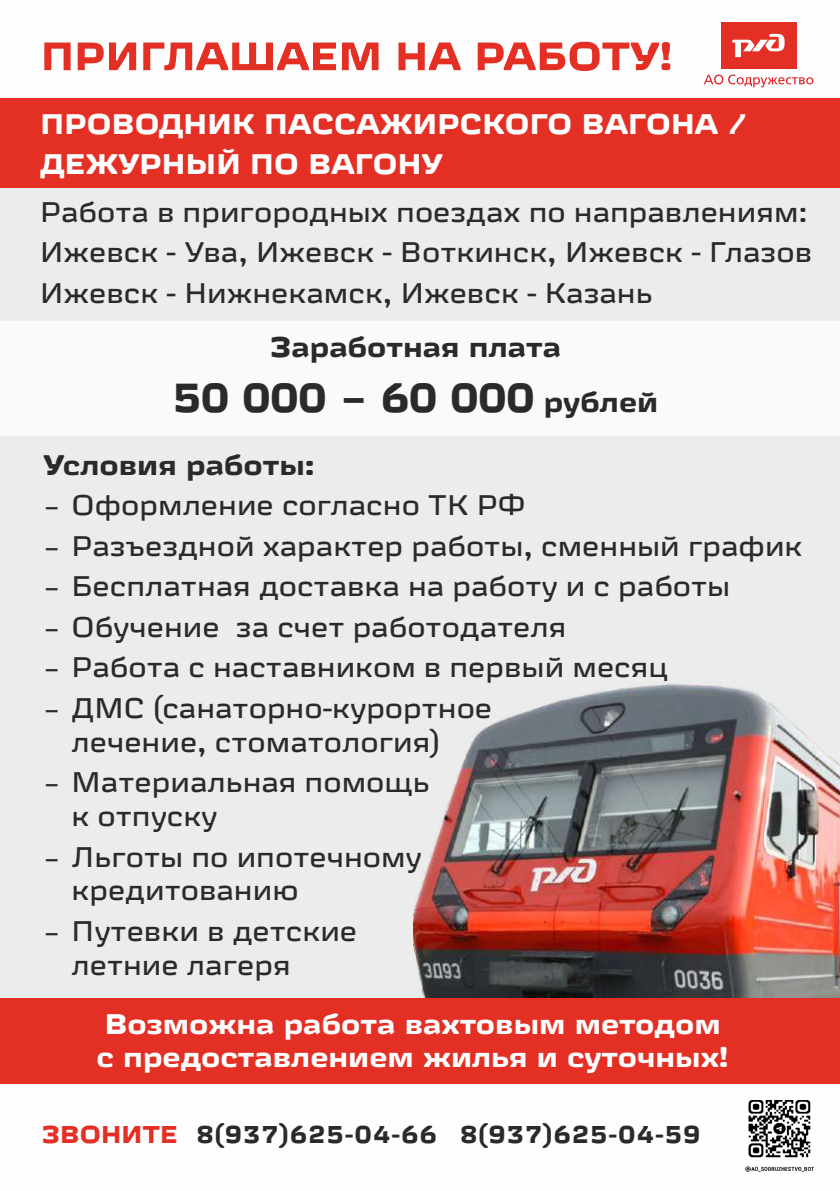
<style>
.page{position:relative;width:840px;height:1191px;background:#fff}
.page>*{position:absolute;margin:0;border:0;box-sizing:border-box;transform-origin:0 0}
.t1{font:700 expanded 40px "Russian Rail G Pro";color:#2b2a29}
.t2{font:expanded 28px/33.8px "Russian Rail G Pro";color:#2b2a29}
.t3{font:700 expanded 28px/40.6px "Russian Rail G Pro";color:#fefefe}
.t4{font:700 expanded 28px "Russian Rail G Pro";color:#2b2a29}
.t5{font:700 expanded 24px "Russian Rail G Pro";letter-spacing:.065em;color:#2b2a29}
.s1{font-size:28px}
.s2{font-size:23.8px}
.s3{color:#e43024}
</style>
<div class="page">
<div style="left:0;top:187px;width:839px;height:811px;background:#ebecec"></div>
<svg style="left:44px;top:42px;width:626px;height:29px"></svg>
<div style="left:0;top:98px;width:839px;height:89px;background:#e43024"></div>
<div style="left:0;top:321px;width:839px;height:114px;background:#fefefe"></div>
<svg style="left:703px;top:75px;width:110px;height:12px"></svg>
<div style="left:720px;top:22px;width:75px;height:47px;background:#e43024"></div>
<svg style="left:732px;top:34px;width:52px;height:23px"></svg>
<img style="left:413px;top:682px;width:426px;height:316px">
<div style="left:0;top:998px;width:839px;height:85px;background:#e43024"></div>
<img style="left:745px;top:1100px;width:67px;height:71px">
<p class="t3" style="left:40px;top:106px;width:708px">ПРОВОДНИК ПАССАЖИРСКОГО ВАГОНА /<br>ДЕЖУРНЫЙ ПО ВАГОНУ</p>
<p class="t2" style="left:40px;top:194px;width:772px;line-height:40.6px">Работа в пригородных поездах по направлениям:<br>Ижевск - Ува, Ижевск - Воткинск, Ижевск - Глазов<br>Ижевск - Нижнекамск, Ижевск - Казань</p>
<p class="t4" style="left:270px;top:335px;width:292px">Заработная плата</p>
<h1 class="t1" style="left:173px;top:381px;width:486px">50 000 – 60 000 <span class="s1">рублей</span></h1>
<p class="t4" style="left:44px;top:453px;width:272px">Условия работы:</p>
<p class="t2" style="left:43px;top:491px;width:483px"><span class="s2">–</span> Оформление согласно ТК РФ</p>
<p class="t2" style="left:43px;top:531px;width:760px"><span class="s2">–</span> Разъездной характер работы, сменный график</p>
<p class="t2" style="left:43px;top:572px;width:688px"><span class="s2">–</span> Бесплатная доставка на работу и с работы</p>
<p class="t2" style="left:43px;top:612px;width:524px"><span class="s2">–</span> Обучение за счет работодателя</p>
<p class="t2" style="left:43px;top:653px;width:626px"><span class="s2">–</span> Работа с наставником в первый месяц</p>
<p class="t2" style="left:71px;top:693px;width:422px;text-indent:-28px"><span class="s2">–</span> ДМС (санаторно-курортное лечение, стоматология)</p>
<p class="t2" style="left:71px;top:767px;width:359px;text-indent:-28px"><span class="s2">–</span> Материальная помощь к отпуску</p>
<p class="t2" style="left:71px;top:842px;width:351px;text-indent:-28px"><span class="s2">–</span> Льготы по ипотечному кредитованию</p>
<p class="t2" style="left:71px;top:916px;width:287px;text-indent:-28px"><span class="s2">–</span> Путевки в детские летние лагеря</p>
<p class="t3" style="left:96px;top:1009px;width:633px;line-height:33.8px">Возможна работа вахтовым методом с предоставлением жилья и суточных!</p>
<p class="t5" style="left:42px;top:1124px;width:659px"><span class="s3">ЗВОНИТЕ</span> 8(937)625-04-66 8(937)625-04-59</p>
</div>
